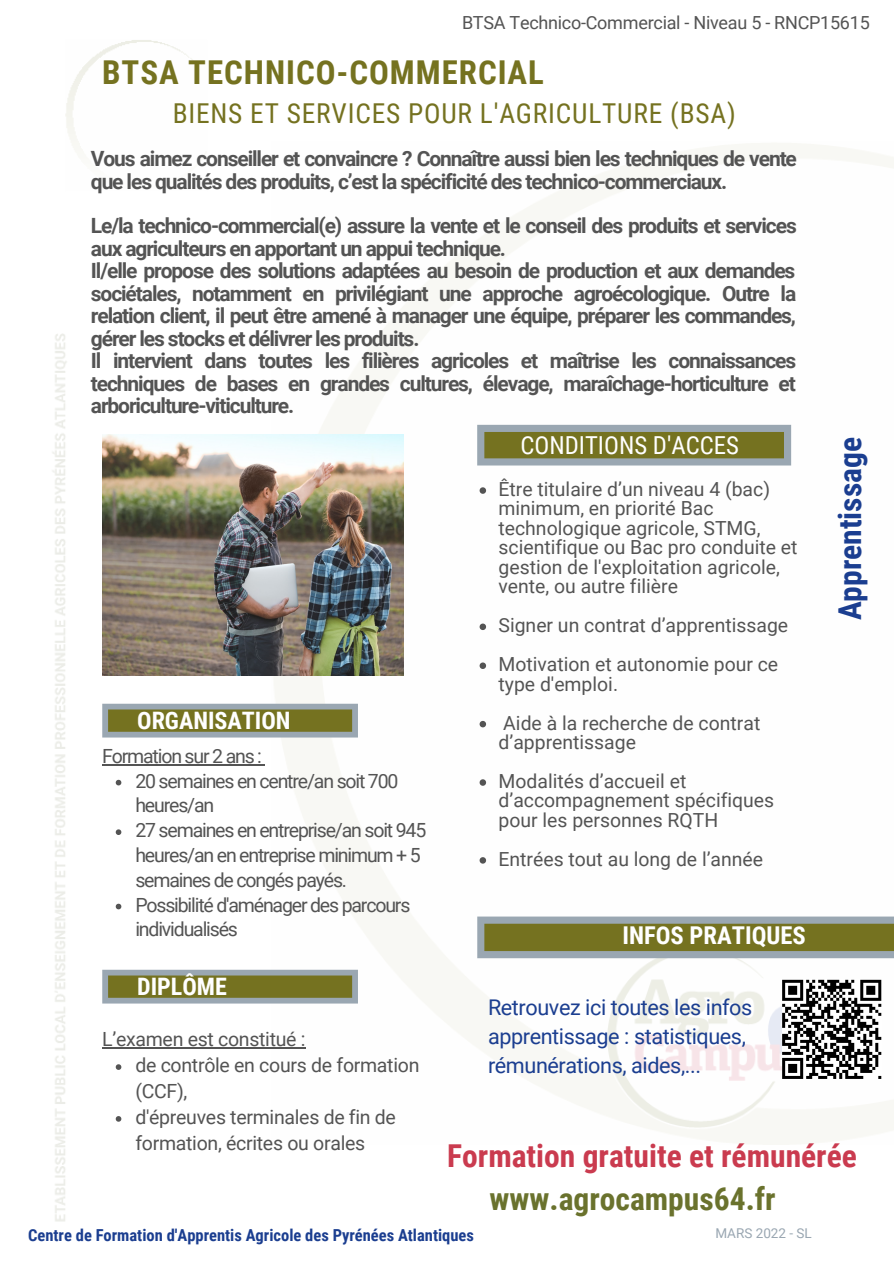
<style>
.page{position:relative;width:894px;height:1264px;background:#fff}
.page>*{position:absolute;margin:0;border:0;box-sizing:border-box;transform-origin:0 0}
.t1{font:700 32.85px "Roboto Condensed";letter-spacing:.03em;color:#757220}
.t2{font:700 31.5px "Roboto Condensed";color:#ca3b4f}
.t3{font:700 31.5px "Roboto Condensed";color:#6a722d}
.t4{font:700 31.5px "Roboto Condensed";color:#1b3e90}
.t5{font:27.45px "Roboto Condensed";letter-spacing:.03em;color:#757220}
.t6{font:24.75px "Roboto Condensed";color:#fff}
.t7{font:700 24.6px "Roboto Condensed";color:#fff}
.t8{font:700 24px "Roboto Condensed";color:#fff}
.t9{font:21.6px/29.2px "Roboto";letter-spacing:-.02em;color:#1b3e90}
.t10{font:700 21px/22.5px "Roboto";letter-spacing:-.055em;color:#545454}
.t11{font:19.5px/24.8px "Roboto";letter-spacing:-.06em;color:#545454}
.t12{font:19.5px/26px "Roboto";letter-spacing:-.015em;color:#545454}
.t13{font:19.35px/19.5px "Roboto";color:#545454}
.t14{font:18px "Roboto";letter-spacing:-.015em;color:#545454}
.t15{font:700 16.5px "Roboto Condensed";color:#1b3e90}
.t16{font:13.5px "Roboto";color:#9aa7b2}
</style>
<div class="page">
<img style="left:52px;top:40px;width:841px;height:1182px">
<svg style="left:102px;top:969px;width:256px;height:34px;background:#858758"></svg>
<svg style="left:477px;top:425px;width:313px;height:40px;background:#828555"></svg>
<svg style="left:102px;top:703px;width:256px;height:34px;background:#858758"></svg>
<svg style="left:479px;top:487px;width:7px;height:7px"></svg>
<svg style="left:479px;top:623px;width:7px;height:7px"></svg>
<svg style="left:479px;top:662px;width:7px;height:7px"></svg>
<svg style="left:479px;top:721px;width:7px;height:6px"></svg>
<svg style="left:479px;top:779px;width:7px;height:6px"></svg>
<svg style="left:479px;top:857px;width:7px;height:6px"></svg>
<svg style="left:477px;top:916px;width:416px;height:42px;background:#838655"></svg>
<svg style="left:781px;top:979px;width:100px;height:99px"></svg>
<img style="left:102px;top:435px;width:301px;height:241px">
<svg style="left:116px;top:779px;width:5px;height:6px"></svg>
<svg style="left:116px;top:829px;width:5px;height:6px"></svg>
<svg style="left:116px;top:903px;width:5px;height:6px"></svg>
<hr style="left:102px;top:764px;width:159px;height:1px;background:#545454">
<svg style="left:116px;top:1064px;width:5px;height:5px"></svg>
<svg style="left:116px;top:1116px;width:5px;height:5px"></svg>
<hr style="left:102px;top:1047px;width:203px;height:1px;background:#545454">
<p class="t14" style="left:462px;top:12px;width:409px">BTSA Technico-Commercial - Niveau 5 - RNCP15615</p>
<p class="t1" style="left:102px;top:54px;width:443px">BTSA TECHNICO-COMMERCIAL</p>
<p class="t5" style="left:173px;top:98px;width:564px">BIENS ET SERVICES POUR L'AGRICULTURE (BSA)</p>
<p class="t10" style="left:91px;top:148px;width:707px">Vous aimez conseiller et convaincre ? Connaître aussi bien les techniques de vente que les qualités des produits, c’est la spécificité des technico-commerciaux.</p>
<p class="t10" style="left:91px;top:215px;width:707px">Le/la technico-commercial(e) assure la vente et le conseil des produits et services aux agriculteurs en apportant un appui technique.</p>
<p class="t10" style="left:91px;top:260px;width:706px;text-align:justify">Il/elle propose des solutions adaptées au besoin de production et aux demandes sociétales, notamment en privilégiant une approche agroécologique. Outre la relation client, il peut être amené à manager une équipe, préparer les commandes, gérer les stocks et délivrer les produits.</p>
<p class="t10" style="left:91px;top:350px;width:706px;text-align:justify">Il intervient dans toutes les filières agricoles et maîtrise les connaissances techniques de bases en grandes cultures, élevage, maraîchage-horticulture et arboriculture-viticulture.</p>
<p class="t8" style="left:137px;top:707px;width:155px">ORGANISATION</p>
<p class="t11" style="left:102px;top:744px;width:161px">Formation sur 2 ans :</p>
<p class="t11" style="left:135px;top:768px;width:264px">20 semaines en centre/an soit 700 heures/an</p>
<p class="t11" style="left:135px;top:818px;width:292px">27 semaines en entreprise/an soit 945 heures/an en entreprise minimum + 5 semaines de congés payés.</p>
<p class="t11" style="left:135px;top:892px;width:276px">Possibilité d'aménager des parcours individualisés</p>
<p class="t8" style="left:137px;top:972px;width:91px">DIPLÔME</p>
<p class="t6" style="left:520px;top:431px;width:220px">CONDITIONS D'ACCES</p>
<p class="t13" style="left:498px;top:479px;width:300px">Être titulaire d’un niveau 4 (bac) minimum, en priorité Bac technologique agricole, STMG, scientifique ou Bac pro conduite et gestion de l'exploitation agricole, vente, ou autre filière</p>
<p class="t13" style="left:498px;top:616px;width:291px">Signer un contrat d’apprentissage</p>
<p class="t13" style="left:498px;top:654px;width:281px">Motivation et autonomie pour ce type d'emploi.</p>
<p class="t13" style="left:498px;top:713px;width:263px">Aide à la recherche de contrat d’apprentissage</p>
<p class="t13" style="left:498px;top:771px;width:277px">Modalités d’accueil et d’accompagnement spécifiques pour les personnes RQTH</p>
<p class="t13" style="left:498px;top:849px;width:266px">Entrées tout au long de l’année</p>
<p class="t7" style="left:622px;top:921px;width:185px">INFOS PRATIQUES</p>
<p class="t4" style="left:831px;top:620px;width:184px;rotate:-90deg">Apprentissage</p>
<p class="t12" style="left:102px;top:1026px;width:205px">L’examen est constitué :</p>
<p class="t12" style="left:135px;top:1052px;width:285px">de contrôle en cours de formation (CCF),</p>
<p class="t12" style="left:135px;top:1104px;width:262px">d'épreuves terminales de fin de formation, écrites ou orales</p>
<p class="t9" style="left:488px;top:992px;width:266px">Retrouvez ici toutes les infos apprentissage : statistiques, rémunérations, aides,...</p>
<p class="t2" style="left:447px;top:1137px;width:411px">Formation gratuite et rémunérée</p>
<p class="t3" style="left:489px;top:1180px;width:287px">www.agrocampus64.fr</p>
<p class="t15" style="left:28px;top:1225px;width:447px">Centre de Formation d'Apprentis Agricole des Pyrénées Atlantiques</p>
<p class="t16" style="left:715px;top:1225px;width:98px">MARS 2022 - SL</p>
</div>
